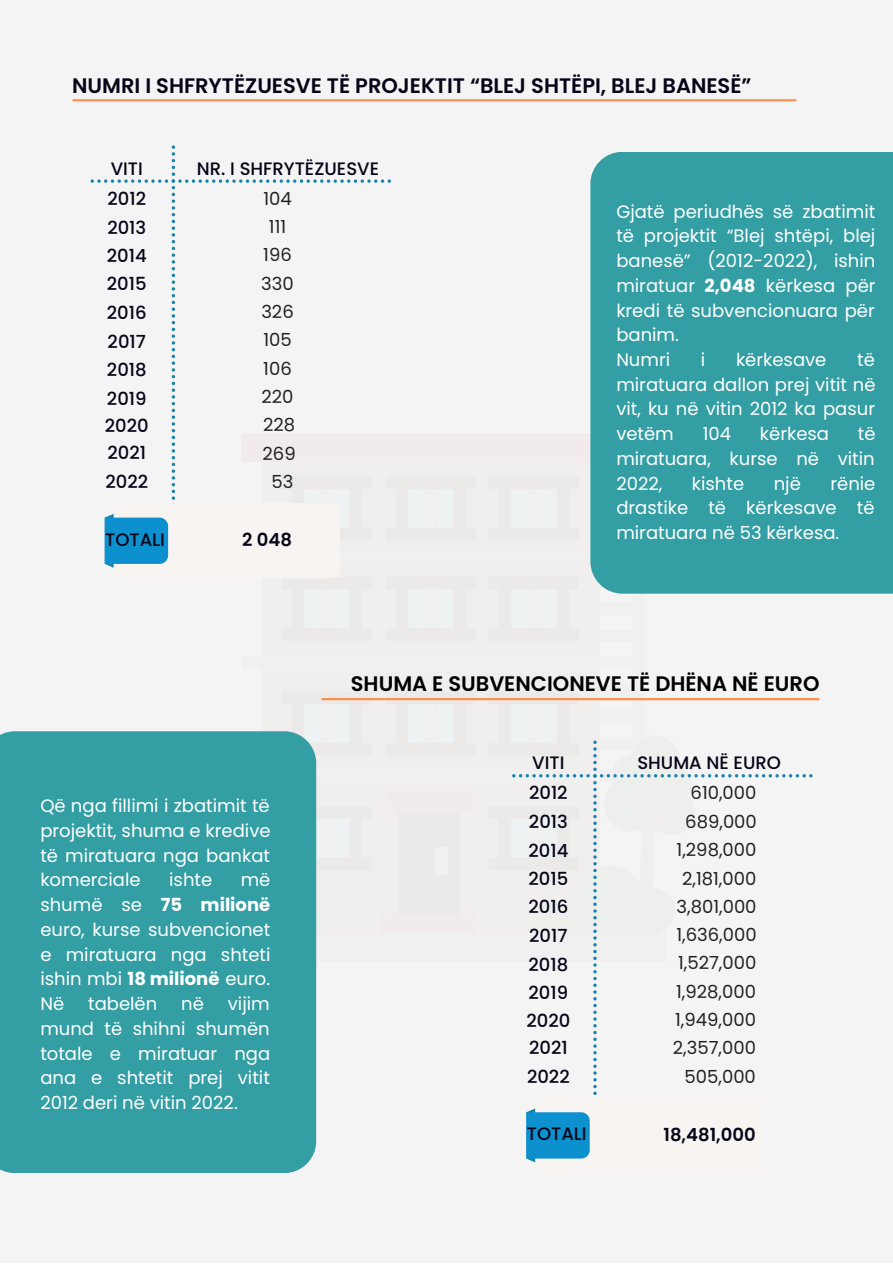
<style>
.page{position:relative;width:893px;height:1264px;background:#fff}
.page>*{position:absolute;margin:0;border:0;box-sizing:border-box;transform-origin:0 0}
.t1{font:600 21px "Poppins";color:#050517}
.t2{font:600 21px "Poppins";color:#000}
.t3{font:18px/24.8px "Poppins";color:#fff;text-align:justify}
.t4{font:500 18px "Poppins";color:#050517}
.t5{font:18px "Poppins";color:#222}
.t6{font:600 18px "Poppins";color:#050517}
.s1{font-weight:700}
</style>
<div class="page">
<div style="left:0;top:0;width:892px;height:1262px;background:#f4f4f4"></div>
<div style="left:262px;top:462px;width:337px;height:471px;background:#f1efee"></div>
<div style="left:242px;top:434px;width:378px;height:28px;background:#f1ebeb"></div>
<div style="left:196px;top:933px;width:469px;height:28px;background:#f0f0f0"></div>
<svg style="left:386px;top:700px;width:90px;height:1px"></svg>
<div style="left:242px;top:656px;width:396px;height:13px;background:#f0f0f0"></div>
<div style="left:398px;top:812px;width:62px;height:102px;background:#eceae9"></div>
<div style="left:435px;top:847px;width:13px;height:27px;background:#f0f0f0"></div>
<div style="left:381px;top:914px;width:95px;height:19px;background:#f1ebeb"></div>
<div style="left:386px;top:793px;width:86px;height:19px;background:#f1ebeb"></div>
<svg style="left:316px;top:698px;width:56px;height:235px"></svg>
<div style="left:0;top:731px;width:316px;height:442px;background:#339ea3"></div>
<hr style="left:73px;top:99px;width:722px;height:2px;background:#ff914d">
<svg style="left:90px;top:145px;width:301px;height:423px"></svg>
<svg style="left:488px;top:593px;width:324px;height:570px"></svg>
<hr style="left:322px;top:698px;width:496px;height:2px;background:#ff914d">
<div style="left:590px;top:152px;width:302px;height:441px;background:#339ea3"></div>
<p class="t1" style="left:72px;top:70px;width:680px">NUMRI I SHFRYTËZUESVE TË PROJEKTIT “BLEJ SHTËPI, BLEJ BANESË”</p>
<p class="t4" style="left:111px;top:156px;width:34px">VITI</p>
<p class="t4" style="left:107px;top:186px;width:40px">2012</p>
<p class="t4" style="left:107px;top:215px;width:40px">2013</p>
<p class="t4" style="left:107px;top:243px;width:41px">2014</p>
<p class="t4" style="left:107px;top:271px;width:41px">2015</p>
<p class="t4" style="left:107px;top:300px;width:41px">2016</p>
<p class="t4" style="left:108px;top:328px;width:40px">2017</p>
<p class="t4" style="left:107px;top:357px;width:41px">2018</p>
<p class="t4" style="left:107px;top:385px;width:41px">2019</p>
<p class="t4" style="left:105px;top:413px;width:45px">2020</p>
<p class="t4" style="left:107px;top:440px;width:40px">2021</p>
<p class="t4" style="left:105px;top:469px;width:44px">2022</p>
<p class="t4" style="left:197px;top:156px;width:184px">NR. I SHFRYTËZUESVE</p>
<p class="t5" style="left:263px;top:186px;width:30px">104</p>
<p class="t5" style="left:269px;top:214px;width:19px">111</p>
<p class="t5" style="left:263px;top:242px;width:30px">196</p>
<p class="t5" style="left:261px;top:271px;width:34px">330</p>
<p class="t5" style="left:261px;top:299px;width:34px">326</p>
<p class="t5" style="left:263px;top:327px;width:30px">105</p>
<p class="t5" style="left:263px;top:356px;width:30px">106</p>
<p class="t5" style="left:261px;top:384px;width:34px">220</p>
<p class="t5" style="left:263px;top:412px;width:34px">228</p>
<p class="t5" style="left:262px;top:441px;width:35px">269</p>
<p class="t5" style="left:271px;top:469px;width:23px">53</p>
<p class="t4" style="left:105px;top:527px;width:61px">TOTALI</p>
<p class="t6" style="left:242px;top:527px;width:51px">2 048</p>
<p class="t3" style="left:616px;top:199px;width:261px">Gjatë periudhës së zbatimit të projektit “Blej shtëpi, blej banesë” (2012-2022), ishin miratuar <span class="s1">2,048</span> kërkesa për kredi të subvencionuara për banim.</p>
<p class="t3" style="left:616px;top:347px;width:55px">Numri</p>
<p class="t3" style="left:700px;top:347px;width:6px">i</p>
<p class="t3" style="left:736px;top:347px;width:92px">kërkesave</p>
<p class="t3" style="left:616px;top:347px;width:261px;text-indent:241px">të miratuara dallon prej vitit në vit, ku në vitin 2012 ka pasur vetëm</p>
<p class="t3" style="left:702px;top:421px;width:30px">104</p>
<p class="t3" style="left:759px;top:421px;width:71px">kërkesa</p>
<p class="t3" style="left:616px;top:421px;width:261px;text-indent:241px">të miratuara, kurse në vitin 2022,</p>
<p class="t3" style="left:616px;top:471px;width:261px;text-indent:214px">rënie drastike të kërkesave të miratuara në 53 kërkesa.</p>
<p class="t3" style="left:691px;top:471px;width:54px">kishte</p>
<p class="t3" style="left:773px;top:471px;width:29px">një</p>
<p class="t3" style="left:40px;top:793px;width:232px">Që nga fillimi i zbatimit të projektit, shuma e kredive të miratuara nga bankat komerciale</p>
<p class="t3" style="left:169px;top:867px;width:45px">ishte</p>
<p class="t3" style="left:40px;top:867px;width:232px;text-indent:200px">më shumë se <span class="s1">75 milionë </span>euro, kurse subvencionet e miratuara nga shteti ishin mbi <span class="s1">18 milionë</span> euro.<br>Në</p>
<p class="t3" style="left:40px;top:991px;width:231px;text-indent:187px">vijim mund të shihni shumën totale e miratuar nga ana e shtetit prej vitit 2012 deri në vitin 2022.</p>
<p class="t3" style="left:88px;top:991px;width:71px">tabelën</p>
<p class="t3" style="left:181px;top:991px;width:24px">në</p>
<p class="t2" style="left:351px;top:668px;width:470px">SHUMA E SUBVENCIONEVE TË DHËNA NË EURO</p>
<p class="t4" style="left:532px;top:750px;width:34px">VITI</p>
<p class="t4" style="left:529px;top:780px;width:40px">2012</p>
<p class="t4" style="left:529px;top:809px;width:40px">2013</p>
<p class="t4" style="left:528px;top:837px;width:41px">2014</p>
<p class="t4" style="left:528px;top:866px;width:41px">2015</p>
<p class="t4" style="left:528px;top:894px;width:41px">2016</p>
<p class="t4" style="left:529px;top:923px;width:40px">2017</p>
<p class="t4" style="left:528px;top:951px;width:41px">2018</p>
<p class="t4" style="left:528px;top:980px;width:41px">2019</p>
<p class="t4" style="left:526px;top:1008px;width:45px">2020</p>
<p class="t4" style="left:529px;top:1034px;width:40px">2021</p>
<p class="t4" style="left:527px;top:1063px;width:44px">2022</p>
<p class="t4" style="left:637px;top:750px;width:145px">SHUMA NË EURO</p>
<p class="t5" style="left:690px;top:780px;width:67px">610,000</p>
<p class="t5" style="left:685px;top:808px;width:73px">689,000</p>
<p class="t5" style="left:676px;top:837px;width:81px">1,298,000</p>
<p class="t5" style="left:682px;top:865px;width:76px">2,181,000</p>
<p class="t5" style="left:676px;top:893px;width:82px">3,801,000</p>
<p class="t5" style="left:676px;top:922px;width:82px">1,636,000</p>
<p class="t5" style="left:678px;top:950px;width:80px">1,527,000</p>
<p class="t5" style="left:676px;top:978px;width:81px">1,928,000</p>
<p class="t5" style="left:675px;top:1007px;width:82px">1,949,000</p>
<p class="t5" style="left:672px;top:1035px;width:85px">2,357,000</p>
<p class="t5" style="left:684px;top:1063px;width:73px">505,000</p>
<p class="t4" style="left:527px;top:1121px;width:61px">TOTALI</p>
<p class="t6" style="left:663px;top:1121px;width:94px">18,481,000</p>
</div>
